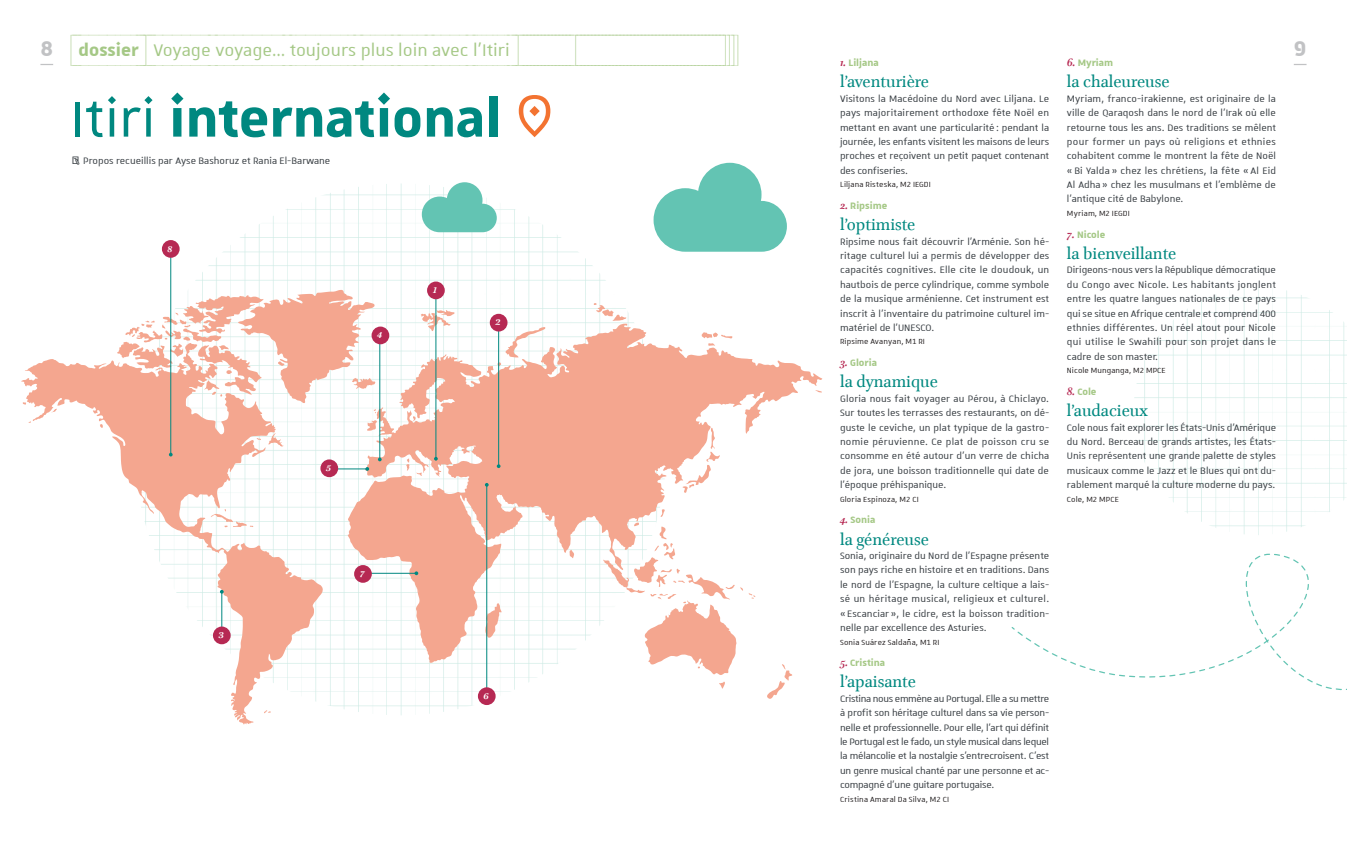
<style>
.page{position:relative;width:1347px;height:851px;background:#fff}
.page>*{position:absolute;margin:0;border:0;box-sizing:border-box;transform-origin:0 0}
.Titre-article{font:700 68.75px "Unistra A";color:#008880}
.t1{font:700 28.75px "Unistra D";color:#c1c2c4}
.t2{font:700 22.5px "Unistra Encadre";color:#a5c886}
.mini-titre_coul_4{font:18.75px "Brill";color:#008880}
.texte-courant_coul_1{font:12.5px/14.4px "Unistra A";color:#353b40;text-align:justify}
.t3{font:700 12.5px "Unistra A";color:#a5c886}
.numéros_photos{font:italic 700 12.5px "Brill";color:#fff}
.légende{font:10px "Unistra B";letter-spacing:.01em;color:#231f20}
.s1{font-weight:400}
.s2{font-family:"Brill";font-style:italic;color:#b62953}
</style>
<div class="page">
<img style="left:135px;top:183px;width:531px;height:532px;border-radius:266px">
<img style="left:1134px;top:287px;width:212px;height:248px">
<svg style="left:21px;top:359px;width:302px;height:365px"></svg>
<svg style="left:211px;top:509px;width:42px;height:18px"></svg>
<svg style="left:51px;top:408px;width:6px;height:4px"></svg>
<svg style="left:100px;top:424px;width:3px;height:4px"></svg>
<svg style="left:264px;top:709px;width:7px;height:4px"></svg>
<svg style="left:268px;top:433px;width:15px;height:13px"></svg>
<svg style="left:346px;top:323px;width:476px;height:339px"></svg>
<svg style="left:682px;top:427px;width:38px;height:66px"></svg>
<svg style="left:815px;top:390px;width:7px;height:3px"></svg>
<svg style="left:719px;top:681px;width:6px;height:8px"></svg>
<svg style="left:485px;top:602px;width:17px;height:35px"></svg>
<svg style="left:366px;top:420px;width:11px;height:10px"></svg>
<svg style="left:416px;top:472px;width:6px;height:4px"></svg>
<svg style="left:413px;top:416px;width:3px;height:5px"></svg>
<svg style="left:497px;top:326px;width:49px;height:40px"></svg>
<svg style="left:420px;top:310px;width:35px;height:21px"></svg>
<svg style="left:593px;top:303px;width:33px;height:18px"></svg>
<svg style="left:701px;top:332px;width:31px;height:14px"></svg>
<svg style="left:569px;top:549px;width:6px;height:9px"></svg>
<svg style="left:767px;top:664px;width:25px;height:35px"></svg>
<svg style="left:117px;top:289px;width:259px;height:124px"></svg>
<svg style="left:406px;top:458px;width:3px;height:12px"></svg>
<svg style="left:603px;top:509px;width:152px;height:166px"></svg>
<hr style="left:170px;top:244px;width:1px;height:210px;background:#008880">
<svg style="left:169px;top:452px;width:4px;height:4px"></svg>
<hr style="left:221px;top:591px;width:1px;height:43px;background:#008880">
<svg style="left:220px;top:589px;width:4px;height:4px"></svg>
<hr style="left:330px;top:468px;width:37px;height:1px;background:#008880">
<hr style="left:379px;top:336px;width:1px;height:123px;background:#008880">
<svg style="left:378px;top:457px;width:4px;height:4px"></svg>
<hr style="left:435px;top:291px;width:1px;height:167px;background:#008880">
<hr style="left:498px;top:323px;width:1px;height:143px;background:#008880">
<hr style="left:363px;top:572px;width:53px;height:1px;background:#008880">
<svg style="left:414px;top:571px;width:4px;height:4px"></svg>
<hr style="left:486px;top:484px;width:1px;height:211px;background:#008880">
<div style="left:162px;top:240px;width:18px;height:18px;background:#b62953;border-radius:50%"></div>
<div style="left:213px;top:626px;width:18px;height:18px;background:#b62953;border-radius:50%"></div>
<div style="left:320px;top:459px;width:18px;height:18px;background:#b62953;border-radius:50%"></div>
<div style="left:478px;top:687px;width:17px;height:18px;background:#b62953;border-radius:50%"></div>
<div style="left:354px;top:565px;width:18px;height:17px;background:#b62953;border-radius:50%"></div>
<div style="left:371px;top:326px;width:18px;height:18px;background:#b62953;border-radius:50%"></div>
<div style="left:490px;top:314px;width:17px;height:17px;background:#b62953;border-radius:50%"></div>
<div style="left:427px;top:281px;width:18px;height:18px;background:#b62953;border-radius:50%"></div>
<svg style="left:40px;top:64px;width:13px;height:1px"></svg>
<svg style="left:1293px;top:64px;width:13px;height:1px"></svg>
<svg style="left:1011px;top:554px;width:335px;height:137px"></svg>
<svg style="left:653px;top:163px;width:134px;height:89px"></svg>
<svg style="left:422px;top:182px;width:75px;height:50px"></svg>
<p class="t1" style="left:40px;top:32px;width:14px">8</p>
<p class="t2" style="left:71px;top:34px;width:669px">(_DOSSIER_)__<span class="s1">VOYAGE_VOYAGE…_TOUJOURS_PLUS_LOIN_AVEC_L'ITIRI_)</span>________________(________________________________________))))</p>
<p class="t1" style="left:1293px;top:32px;width:14px">9</p>
<p class="t3" style="left:840px;top:56px;width:40px"><span class="s2">1.</span> Liljana</p>
<p class="mini-titre_coul_4" style="left:840px;top:69px;width:90px">l’aventurière</p>
<p class="texte-courant_coul_1" style="left:840px;top:91px;width:211px">Visitons la Macédoine du Nord avec Liljana. Le pays majoritairement orthodoxe fête Noël en mettant en avant une particularité : pendant la journée, les enfants visitent les maisons de leurs proches et reçoivent un petit paquet contenant des confiseries.</p>
<p class="légende" style="left:840px;top:179px;width:92px">Liljana Risteska, M2 IEGDI</p>
<p class="t3" style="left:840px;top:198px;width:49px"><span class="s2">2.</span> Ripsime</p>
<p class="mini-titre_coul_4" style="left:840px;top:212px;width:77px">l’optimiste</p>
<p class="texte-courant_coul_1" style="left:840px;top:234px;width:211px">Ripsime nous fait découvrir l’Arménie. Son hé&shy;ritage culturel lui a permis de développer des capacités cognitives. Elle cite le doudouk, un hautbois de perce cylindrique, comme symbole de la musique arménienne. Cet instrument est inscrit à l’inventaire du patrimoine culturel im&shy;matériel de l’UNESCO.</p>
<p class="légende" style="left:840px;top:336px;width:86px">Ripsime Avanyan, M1 RI</p>
<p class="t3" style="left:840px;top:355px;width:38px"><span class="s2">3.</span> Gloria</p>
<p class="mini-titre_coul_4" style="left:840px;top:369px;width:99px">la dynamique</p>
<p class="texte-courant_coul_1" style="left:840px;top:391px;width:211px">Gloria nous fait voyager au Pérou, à Chiclayo.<br>Sur toutes les terrasses des restaurants, on dé&shy;guste le ceviche, un plat typique de la gastro&shy;nomie péruvienne. Ce plat de poisson cru se consomme en été autour d’un verre de chicha de jora, une boisson traditionnelle qui date de l’époque préhispanique.</p>
<p class="légende" style="left:840px;top:494px;width:80px">Gloria Espinoza, M2 CI</p>
<p class="t3" style="left:840px;top:512px;width:37px"><span class="s2">4.</span> Sonia</p>
<p class="mini-titre_coul_4" style="left:840px;top:526px;width:90px">la généreuse</p>
<p class="texte-courant_coul_1" style="left:840px;top:548px;width:211px">Sonia, originaire du Nord de l’Espagne présente son pays riche en histoire et en traditions. Dans le nord de l’Espagne, la culture celtique a lais&shy;sé un héritage musical, religieux et culturel. « Escanciar », le cidre, est la boisson tradition&shy;nelle par excellence des Asturies.</p>
<p class="légende" style="left:840px;top:636px;width:101px">Sonia Suárez Saldaña, M1 RI</p>
<p class="t3" style="left:840px;top:655px;width:47px"><span class="s2">5.</span> Cristina</p>
<p class="mini-titre_coul_4" style="left:840px;top:669px;width:77px">l’apaisante</p>
<p class="texte-courant_coul_1" style="left:840px;top:690px;width:211px">Cristina nous emmène au Portugal. Elle a su mettre à profit son héritage culturel dans sa vie person&shy;nelle et professionnelle. Pour elle, l’art qui définit le Portugal est le fado, un style musical dans lequel la mélancolie et la nostalgie s’entrecroisent. C’est un genre musical chanté par une personne et ac&shy;compagné d’une guitare portugaise.</p>
<p class="légende" style="left:840px;top:793px;width:110px">Cristina Amaral Da Silva, M2 CI</p>
<p class="t3" style="left:1067px;top:56px;width:48px"><span class="s2">6.</span> Myriam</p>
<p class="mini-titre_coul_4" style="left:1067px;top:69px;width:104px">la chaleureuse</p>
<p class="texte-courant_coul_1" style="left:1067px;top:91px;width:211px">Myriam, franco-irakienne, est originaire de la ville de Qaraqosh dans le nord de l’Irak où elle retourne tous les ans. Des traditions se mêlent pour former un pays où religions et ethnies cohabitent comme le montrent la fête de Noël « Bi Yalda » chez les chrétiens, la fête « Al Eid Al Adha » chez les musulmans et l’emblème de l’antique cité de Babylone.</p>
<p class="légende" style="left:1067px;top:208px;width:64px">Myriam, M2 IEGDI</p>
<p class="t3" style="left:1067px;top:227px;width:40px"><span class="s2">7.</span> Nicole</p>
<p class="mini-titre_coul_4" style="left:1067px;top:241px;width:111px">la bienveillante</p>
<p class="texte-courant_coul_1" style="left:1067px;top:262px;width:211px">Dirigeons-nous vers la République démocratique du Congo avec Nicole. Les habitants jonglent entre les quatre langues nationales de ce pays qui se situe en Afrique centrale et comprend 400 ethnies différentes. Un réel atout pour Nicole qui utilise le Swahili pour son projet dans le cadre de son master.</p>
<p class="légende" style="left:1067px;top:365px;width:100px">Nicole Munganga, M2 MPCE</p>
<p class="t3" style="left:1067px;top:384px;width:31px"><span class="s2">8.</span> Cole</p>
<p class="mini-titre_coul_4" style="left:1067px;top:398px;width:82px">l’audacieux</p>
<p class="texte-courant_coul_1" style="left:1067px;top:419px;width:211px">Cole nous fait explorer les États-Unis d'Amérique du Nord. Berceau de grands artistes, les États-Unis représentent une grande palette de styles musicaux comme le Jazz et le Blues qui ont du&shy;rablement marqué la culture moderne du pays.</p>
<p class="légende" style="left:1067px;top:494px;width:53px">Cole, M2 MPCE</p>
<p class="Titre-article" style="left:71px;top:80px;width:432px"><span class="s1">Itiri</span> international</p>
<p class="texte-courant_coul_1" style="left:71px;top:153px;width:261px">→ Propos recueillis par Ayse Bashoruz et Rania El-Barwane</p>
<p class="numéros_photos" style="left:168px;top:239px;width:6px">8</p>
<p class="numéros_photos" style="left:433px;top:280px;width:5px">1</p>
<p class="numéros_photos" style="left:495px;top:313px;width:7px">2</p>
<p class="numéros_photos" style="left:377px;top:325px;width:7px">4</p>
<p class="numéros_photos" style="left:326px;top:458px;width:6px">5</p>
<p class="numéros_photos" style="left:360px;top:564px;width:6px">7</p>
<p class="numéros_photos" style="left:218px;top:625px;width:8px">3</p>
<p class="numéros_photos" style="left:483px;top:686px;width:7px">6</p>
</div>
